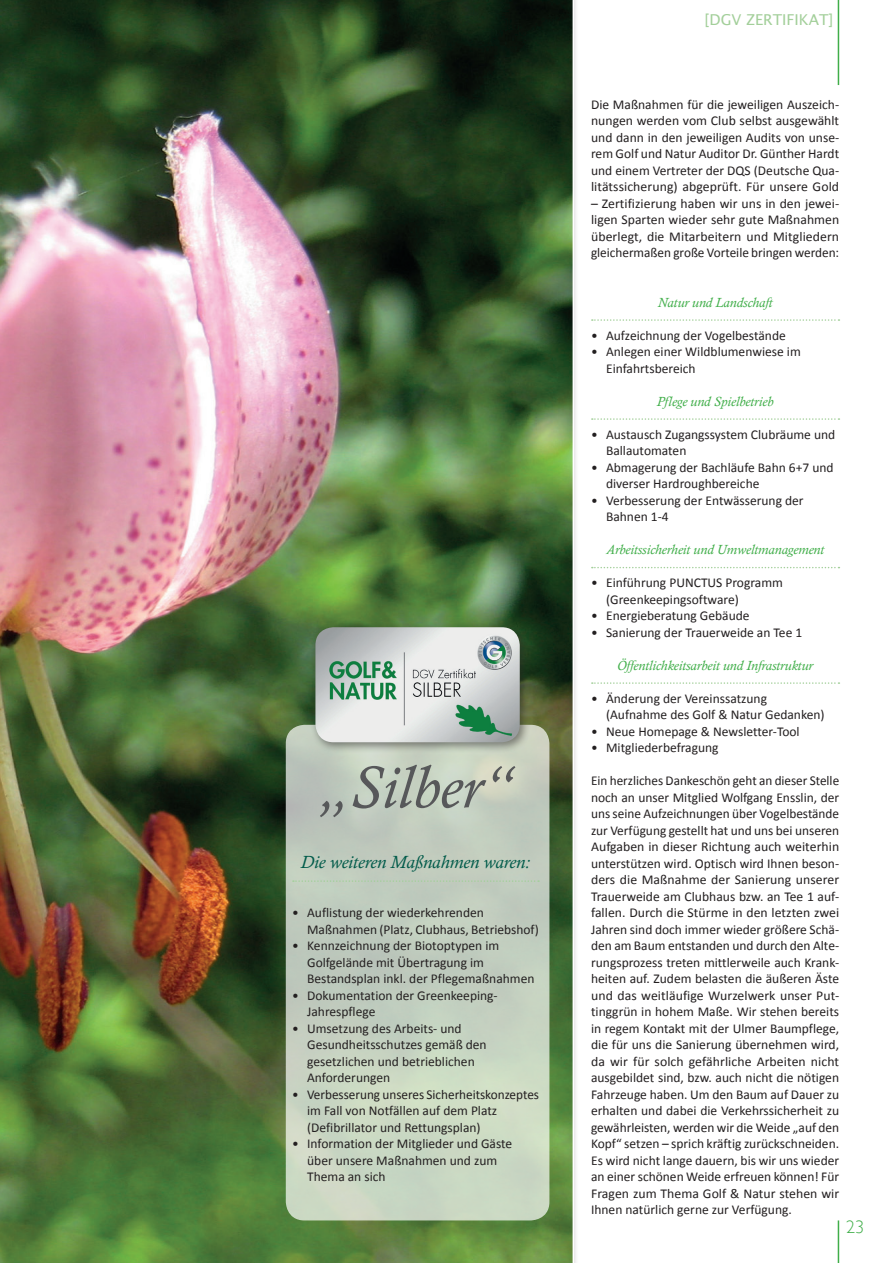
<style>
.page{position:relative;width:893px;height:1263px;background:#fff}
.page>*{position:absolute;margin:0;border:0;box-sizing:border-box;transform-origin:0 0}
.Headline_40{font:italic 60px "Calisto";color:#57585a}
.Subline{font:italic 18px "Calisto";color:#015b4a}
.t1{font:300 18px "Gill Sans";color:#40ae49}
.Seitentitel{font:15px "Lucida Sans Unicode";color:#a3cf9a}
.Fliestext{font:13.5px/16.5px "Calibri";color:#231f20;text-align:justify}
.Zwischenüberschrift{font:italic 13.5px "Calisto";color:#40ae49}
</style>
<div class="page">
<hr style="left:838px;top:0;width:1px;height:85px;background:#40ae49">
<hr style="left:838px;top:1220px;width:1px;height:43px;background:#40ae49">
<img style="left:0;top:0;width:573px;height:1263px">
<svg style="left:592px;top:319px;width:247px;height:2px"></svg>
<svg style="left:592px;top:418px;width:247px;height:2px"></svg>
<svg style="left:592px;top:567px;width:247px;height:1px"></svg>
<svg style="left:592px;top:682px;width:247px;height:2px"></svg>
<svg style="left:287px;top:725px;width:262px;height:495px;background:#c4d0c0"></svg>
<div style="left:286px;top:725px;width:263px;height:495px;border:2px solid #fff;border-radius:18px"></div>
<svg style="left:293px;top:880px;width:246px;height:2px"></svg>
<div style="left:310px;top:622px;width:221px;height:132px;background:#231f20;opacity:.5"></div>
<img style="left:315px;top:627px;width:205px;height:115px">
<p class="Headline_40" style="left:320px;top:752px;width:192px">„Silber“</p>
<p class="Subline" style="left:301px;top:851px;width:231px">Die weiteren Maßnahmen waren:</p>
<p class="Fliestext" style="left:292px;top:904px;width:193px">• Auflistung der wiederkehrenden</p>
<p class="Fliestext" style="left:307px;top:921px;width:233px">Maßnahmen (Platz, Clubhaus, Betriebshof)</p>
<p class="Fliestext" style="left:292px;top:937px;width:209px">• Kennzeichnung der Biotoptypen im</p>
<p class="Fliestext" style="left:307px;top:954px;width:178px">Golfgelände mit Übertragung im</p>
<p class="Fliestext" style="left:307px;top:970px;width:229px">Bestandsplan inkl. der Pflegemaßnahmen</p>
<p class="Fliestext" style="left:292px;top:987px;width:207px">• Dokumentation der Greenkeeping-</p>
<p class="Fliestext" style="left:307px;top:1003px;width:70px">Jahrespflege</p>
<p class="Fliestext" style="left:292px;top:1020px;width:171px">• Umsetzung des Arbeits- und</p>
<p class="Fliestext" style="left:307px;top:1036px;width:181px">Gesundheitsschutzes gemäß den</p>
<p class="Fliestext" style="left:307px;top:1053px;width:169px">gesetzlichen und betrieblichen</p>
<p class="Fliestext" style="left:307px;top:1069px;width:85px">Anforderungen</p>
<p class="Fliestext" style="left:292px;top:1086px;width:248px">• Verbesserung unseres Sicherheitskonzeptes</p>
<p class="Fliestext" style="left:307px;top:1102px;width:192px">im Fall von Notfällen auf dem Platz</p>
<p class="Fliestext" style="left:307px;top:1119px;width:175px">(Defibrillator und Rettungsplan)</p>
<p class="Fliestext" style="left:292px;top:1135px;width:222px">• Information der Mitglieder und Gäste</p>
<p class="Fliestext" style="left:307px;top:1152px;width:192px">über unsere Maßnahmen und zum</p>
<p class="Fliestext" style="left:307px;top:1168px;width:80px">Thema an sich</p>
<p class="Seitentitel" style="left:705px;top:7px;width:130px">[DGV ZERTIFIKAT]</p>
<p class="Fliestext" style="left:591px;top:96px;width:250px">Die Maßnahmen für die jeweiligen Auszeich&shy;nungen werden vom Club selbst ausgewählt und dann in den jeweiligen Audits von unse&shy;rem Golf und Natur Auditor Dr. Günther Hardt und einem Vertreter der DQS (Deutsche Qua&shy;litätssicherung) abgeprüft. Für unsere Gold</p>
<p class="Fliestext" style="left:591px;top:195px;width:250px">– Zertifizierung haben wir uns in den jewei&shy;ligen Sparten wieder sehr gute Maßnahmen überlegt, die Mitarbeitern und Mitgliedern gleichermaßen große Vorteile bringen werden:</p>
<p class="Zwischenüberschrift" style="left:658px;top:294px;width:116px">Natur und Landschaft</p>
<p class="Fliestext" style="left:591px;top:327px;width:196px">• Aufzeichnung der Vogelbestände</p>
<p class="Fliestext" style="left:591px;top:343px;width:211px">• Anlegen einer Wildblumenwiese im</p>
<p class="Fliestext" style="left:606px;top:360px;width:91px">Einfahrtsbereich</p>
<p class="Zwischenüberschrift" style="left:657px;top:393px;width:118px">Pflege und Spielbetrieb</p>
<p class="Fliestext" style="left:591px;top:426px;width:246px">• Austausch Zugangssystem Clubräume und</p>
<p class="Fliestext" style="left:606px;top:442px;width:82px">Ballautomaten</p>
<p class="Fliestext" style="left:591px;top:459px;width:244px">• Abmagerung der Bachläufe Bahn 6+7 und</p>
<p class="Fliestext" style="left:606px;top:475px;width:155px">diverser Hardroughbereiche</p>
<p class="Fliestext" style="left:591px;top:492px;width:214px">• Verbesserung der Entwässerung der</p>
<p class="Fliestext" style="left:606px;top:508px;width:64px">Bahnen 1-4</p>
<p class="Zwischenüberschrift" style="left:606px;top:542px;width:220px">Arbeitssicherheit und Umweltmanagement</p>
<p class="Fliestext" style="left:591px;top:574px;width:193px">• Einführung PUNCTUS Programm</p>
<p class="Fliestext" style="left:606px;top:591px;width:134px">(Greenkeepingsoftware)</p>
<p class="Fliestext" style="left:591px;top:607px;width:160px">• Energieberatung Gebäude</p>
<p class="Fliestext" style="left:591px;top:624px;width:213px">• Sanierung der Trauerweide an Tee 1</p>
<p class="Zwischenüberschrift" style="left:617px;top:657px;width:197px">Öffentlichkeitsarbeit und Infrastruktur</p>
<p class="Fliestext" style="left:591px;top:690px;width:177px">• Änderung der Vereinssatzung</p>
<p class="Fliestext" style="left:606px;top:706px;width:220px">(Aufnahme des Golf &amp; Natur Gedanken)</p>
<p class="Fliestext" style="left:591px;top:723px;width:210px">• Neue Homepage &amp; Newsletter-Tool</p>
<p class="Fliestext" style="left:591px;top:739px;width:129px">• Mitgliederbefragung</p>
<p class="Fliestext" style="left:591px;top:772px;width:250px">Ein herzliches Dankeschön geht an dieser Stelle noch an unser Mitglied Wolfgang Ensslin, der uns seine Aufzeichnungen über Vogelbestände zur Verfügung gestellt hat und uns bei unseren Aufgaben in dieser Richtung auch weiterhin unterstützen wird. Optisch wird Ihnen beson&shy;ders die Maßnahme der Sanierung unserer Trauerweide am Clubhaus bzw. an Tee 1 auf&shy;fallen. Durch die Stürme in den letzten zwei Jahren sind doch immer wieder größere Schä&shy;den am Baum entstanden und durch den Alte&shy;rungsprozess treten mittlerweile auch Krank&shy;heiten auf. Zudem belasten die äußeren Äste und das weitläufige Wurzelwerk unser Put&shy;tinggrün in hohem Maße. Wir stehen bereits in regem Kontakt mit der Ulmer Baumpflege, die für uns die Sanierung übernehmen wird, da wir für solch gefährliche Arbeiten nicht ausgebildet sind, bzw. auch nicht die nötigen Fahrzeuge haben. Um den Baum auf Dauer zu erhalten und dabei die Verkehrssicherheit zu gewährleisten, werden wir die Weide „auf den Kopf“ setzen – sprich kräftig zurückschneiden.<br>Es wird nicht lange dauern, bis wir uns wieder an einer schönen Weide erfreuen können! Für Fragen zum Thema Golf &amp; Natur stehen wir Ihnen natürlich gerne zur Verfügung.</p>
<h2 class="t1" style="left:846px;top:1216px;width:19px">23</h2>
</div>
